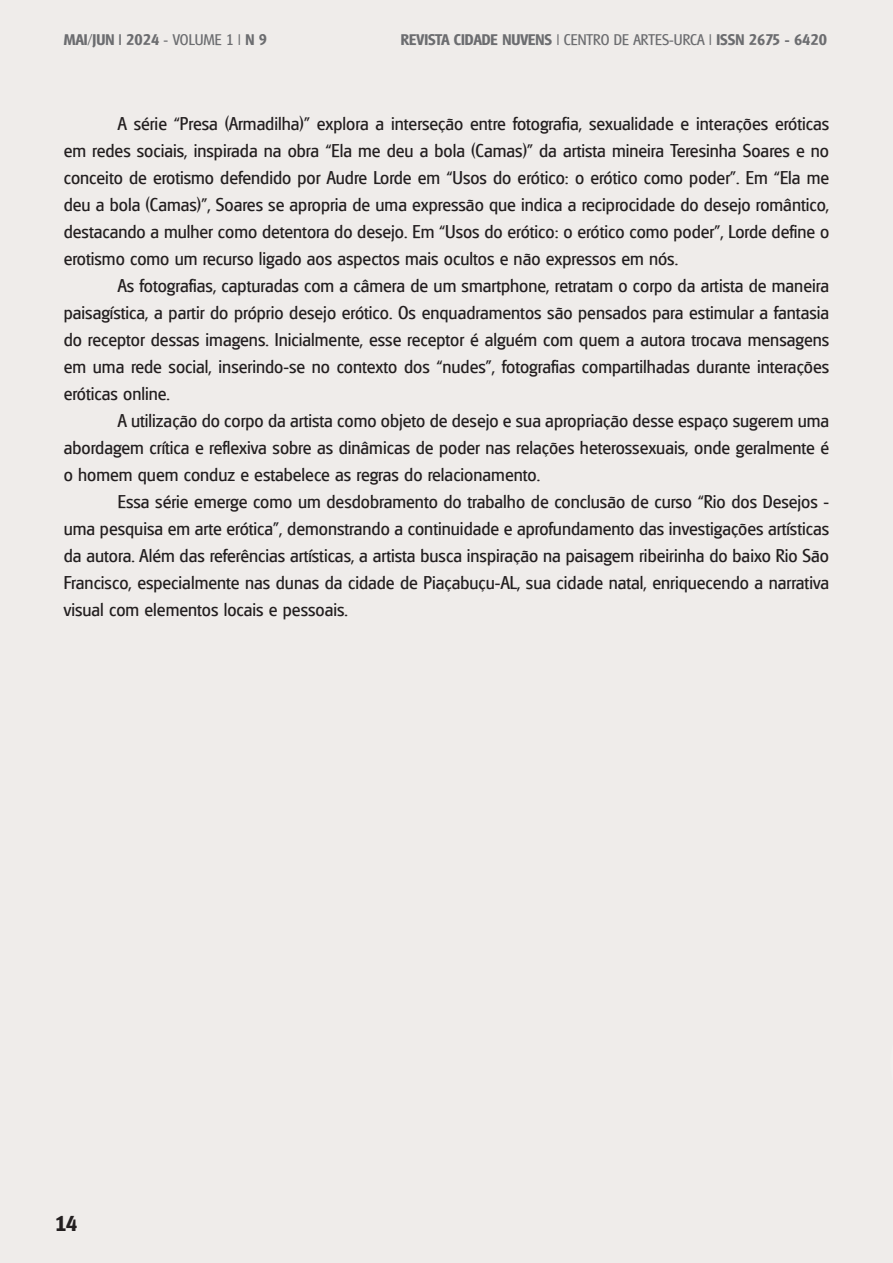
<style>
.page{position:relative;width:893px;height:1263px;background:#efecea}
.page>*{position:absolute;margin:0;border:0;box-sizing:border-box;transform-origin:0 0}
.t1{font:700 21px "Glasgow";color:#231f20}
.t2{font:18px/27px "Glasgow";color:#231f20;text-align:justify}
.t3{font:700 15px "Glasgow";color:#6c6d70}
.s1{font-weight:400}
</style>
<div class="page">
<p class="t3" style="left:64px;top:30px;width:205px">MAI/JUN | 2024 <span class="s1">- VOLUME 1 |</span> N 9</p>
<p class="t3" style="left:401px;top:30px;width:428px">REVISTA CIDADE NUVENS <span class="s1">| CENTRO DE ARTES-URCA |</span> ISSN 2675 - 6420</p>
<p class="t2" style="left:64px;top:110px;width:767px;text-indent:54px">A série “Presa (Armadilha)” explora a interseção entre fotografia, sexualidade e interações eróticas em redes sociais, inspirada na obra “Ela me deu a bola (Camas)” da artista mineira Teresinha Soares e no conceito de erotismo defendido por Audre Lorde em “Usos do erótico: o erótico como poder”. Em “Ela me deu a bola (Camas)”, Soares se apropria de uma expressão que indica a reciprocidade do desejo romântico, destacando a mulher como detentora do desejo. Em “Usos do erótico: o erótico como poder”, Lorde define o erotismo como um recurso ligado aos aspectos mais ocultos e não expressos em nós.</p>
<p class="t2" style="left:64px;top:272px;width:767px;text-indent:54px">As fotografias, capturadas com a câmera de um smartphone, retratam o corpo da artista de maneira paisagística, a partir do próprio desejo erótico. Os enquadramentos são pensados para estimular a fantasia do receptor dessas imagens. Inicialmente, esse receptor é alguém com quem a autora trocava mensagens em uma rede social, inserindo-se no contexto dos “nudes”, fotografias compartilhadas durante interações eróticas online.</p>
<p class="t2" style="left:64px;top:407px;width:767px;text-indent:54px">A utilização do corpo da artista como objeto de desejo e sua apropriação desse espaço sugerem uma abordagem crítica e reflexiva sobre as dinâmicas de poder nas relações heterossexuais, onde geralmente é o homem quem conduz e estabelece as regras do relacionamento.</p>
<p class="t2" style="left:64px;top:488px;width:767px;text-indent:54px">Essa série emerge como um desdobramento do trabalho de conclusão de curso “Rio dos Desejos - uma pesquisa em arte erótica”, demonstrando a continuidade e aprofundamento das investigações artísticas da autora. Além das referências artísticas, a artista busca inspiração na paisagem ribeirinha do baixo Rio São Francisco, especialmente nas dunas da cidade de Piaçabuçu-AL, sua cidade natal, enriquecendo a narrativa visual com elementos locais e pessoais.</p>
<p class="t1" style="left:55px;top:1210px;width:24px">14</p>
</div>
